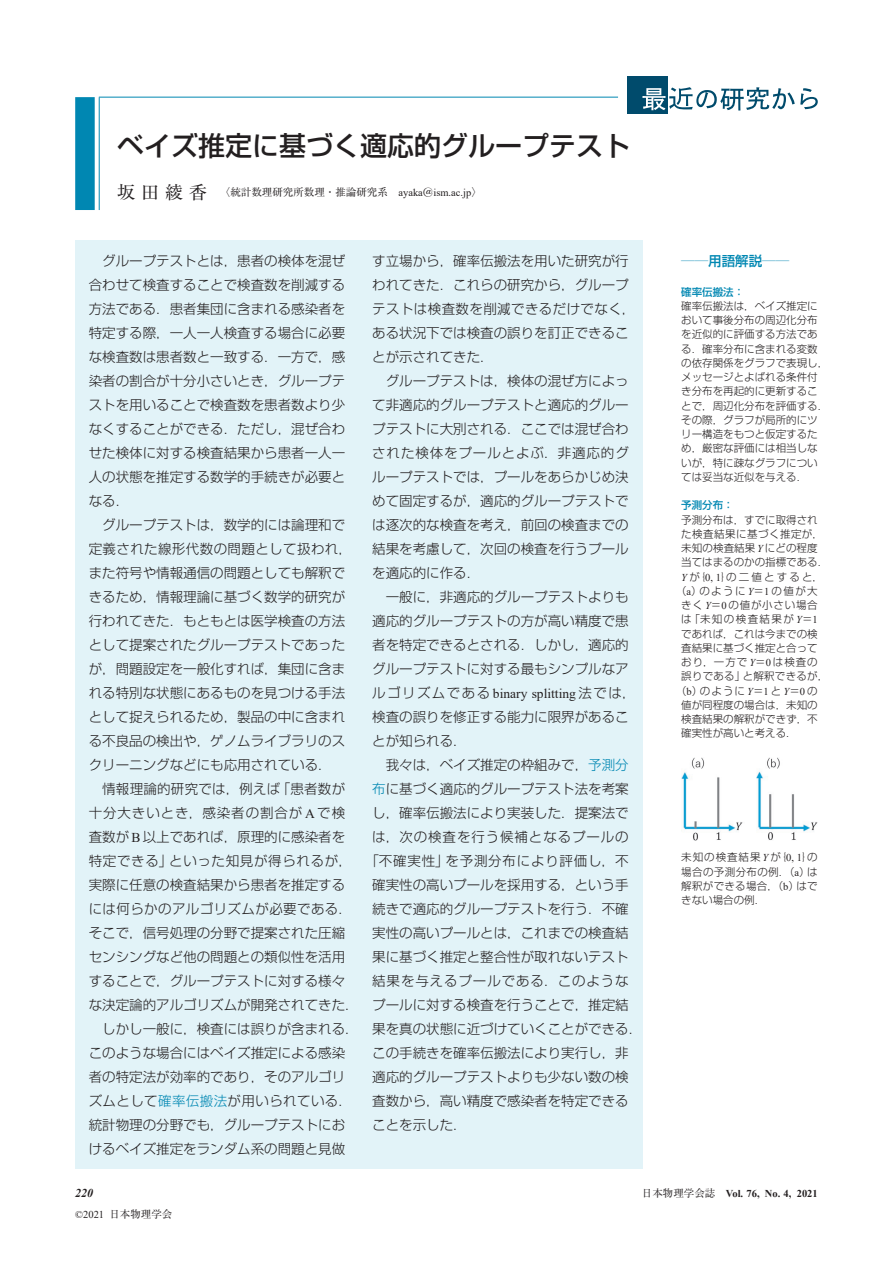
<style>
.page{position:relative;width:893px;height:1263px;background:#fff}
.page>*{position:absolute;margin:0;border:0;box-sizing:border-box;transform-origin:0 0}
.t1{font:500 27px "Shin Go Pr 6";color:#231f20}
.t2{font:300 13.5px/24px "Shin Go Pr 6";color:#231f20;text-align:justify}
.t3{font:300 13.5px "Shin Go Pr 6";letter-spacing:.03em;color:#231f20}
.t4{font:300 13.5px "Shin Go Pr 6";letter-spacing:.065em;color:#231f20}
.t5{font:13.5px "Times New Roman";color:#231f20}
.t6{font:300 13.5px "Shin Go Pr 6";letter-spacing:.05em;color:#231f20}
.t7{font:300 13.5px "Shin Go Pr 6";letter-spacing:.055em;color:#231f20}
.t8{font:300 13.5px "Shin Go Pr 6";letter-spacing:.02em;color:#231f20}
.t9{font:300 13.5px "Shin Go Pr 6";letter-spacing:.07em;color:#231f20}
.t10{font:300 13.5px "Koz Min Pro";color:#0087b2}
.t11{font:italic 700 12px "Times New Roman";color:#231f20}
.t12{font:300 10.5px/14.2px "Shin Go Pr 6";color:#231f20}
.t13{font:10.5px "Ryumin Pr 6";color:#231f20}
.t14{font:300 10.5px "Shin Go Pr 6";letter-spacing:.135em;color:#231f20}
.t15{font:700 10.5px "Times New Roman";color:#231f20}
.t16{font:300 10.5px "Shin Go Pr 6";letter-spacing:.2em;color:#231f20}
.t17{font:300 10.5px "Shin Go Pr 6";letter-spacing:.025em;color:#231f20}
.t18{font:300 10.5px "Shin Go Pr 6";letter-spacing:.045em;color:#231f20}
.t19{font:300 10.5px "Shin Go Pr 6";letter-spacing:.07em;color:#231f20}
.t20{font:300 10.5px "Shin Go Pr 6";letter-spacing:.09em;color:#231f20}
.t21{font:500 10.5px "Shin Go Pr 6";color:#0087b2}
.s1{font-size:18px}
.s2{font-family:"Times New Roman"}
.s3{font-family:"Times New Roman";font-weight:400}
.s4{color:#0087b2}
.s5{font-family:"Shin Go Pr 6";font-weight:300}
.s6{font-family:"Shin Go Pr 6";font-weight:500}
.s7{font-family:"Times New Roman";font-weight:400;font-style:italic}
.s8{font-family:"Ryumin Pr 6";font-weight:400}
</style>
<div class="page">
<hr style="left:99px;top:97px;width:519px;height:1px;background:#0087b2">
<svg style="left:75px;top:97px;width:25px;height:113px;background:#2d9cbf"></svg>
<div style="left:628px;top:76px;width:40px;height:37px;background:#004b6c"></div>
<svg style="left:642px;top:87px;width:176px;height:24px"></svg>
<div style="left:75px;top:241px;width:567px;height:928px;background:#e2f3f8"></div>
<img style="left:681px;top:757px;width:136px;height:83px">
<h1 class="t1" style="left:117px;top:123px;width:514px">ベイズ推定に基づく適応的グループテスト</h1>
<p class="t13" style="left:117px;top:184px;width:366px"><span class="s1">坂田綾香　</span>〈統計数理研究所数理・推論研究系　<span class="s2">ayaka</span>＠<span class="s2">ism.ac.jp</span>〉</p>
<p class="t2" style="left:89px;top:248px;width:258px;text-indent:14px">グループテストとは，患者の検体を混ぜ合わせて検査することで検査数を削減する方法である．患者集団に含まれる感染者を特定する際，一人一人検査する場合に必要な検査数は患者数と一致する．一方で，感染者の割合が十分小さいとき，グループテストを用いることで検査数を患者数より少なくすることができる．ただし，混ぜ合わせた検体に対する検査結果から患者一人一人の状態を推定する数学的手続きが必要となる．</p>
<p class="t2" style="left:89px;top:512px;width:265px;text-align:left;text-indent:14px">グループテストは，数学的には論理和で定義された線形代数の問題として扱われ，また符号や情報通信の問題としても解釈できるため，情報理論に基づく数学的研究が行われてきた．もともとは医学検査の方法として提案されたグループテストであったが，問題設定を一般化すれば，集団に含まれる特別な状態にあるものを見つける手法として捉えられるため，製品の中に含まれる不良品の検出や，ゲノムライブラリのスクリーニングなどにも応用されている．</p>
<p class="t8" style="left:102px;top:778px;width:245px">情報理論的研究では，例えば「患者数が</p>
<p class="t9" style="left:89px;top:802px;width:258px">十分大きいとき，感染者の割合が <span class="s3">A</span> で検</p>
<p class="t2" style="left:89px;top:824px;width:258px">査数が <span class="s3">B</span> 以上であれば，原理的に感染者を</p>
<p class="t6" style="left:89px;top:850px;width:265px">特定できる」といった知見が得られるが，</p>
<p class="t2" style="left:89px;top:872px;width:258px">実際に任意の検査結果から患者を推定する</p>
<p class="t3" style="left:89px;top:898px;width:265px">には何らかのアルゴリズムが必要である．</p>
<p class="t2" style="left:89px;top:920px;width:258px">そこで，信号処理の分野で提案された圧縮</p>
<p class="t2" style="left:89px;top:944px;width:258px">センシングなど他の問題との類似性を活用</p>
<p class="t2" style="left:89px;top:968px;width:258px">することで，グループテストに対する様々</p>
<p class="t2" style="left:89px;top:992px;width:272px">な決定論的アルゴリズムが開発されてきた．</p>
<p class="t2" style="left:102px;top:1016px;width:258px">しかし一般に，検査には誤りが含まれる．</p>
<p class="t2" style="left:89px;top:1040px;width:258px">このような場合にはベイズ推定による感染</p>
<p class="t2" style="left:89px;top:1064px;width:258px">者の特定法が効率的であり，そのアルゴリ</p>
<p class="t3" style="left:89px;top:1090px;width:265px">ズムとして<span class="s4">確率伝搬法</span>が用いられている．</p>
<p class="t2" style="left:89px;top:1112px;width:258px">統計物理の分野でも，グループテストにお</p>
<p class="t2" style="left:89px;top:1136px;width:258px">けるベイズ推定をランダム系の問題と見做</p>
<p class="t2" style="left:372px;top:248px;width:265px;text-align:left">す立場から，確率伝搬法を用いた研究が行われてきた．これらの研究から，グループテストは検査数を削減できるだけでなく，ある状況下では検査の誤りを訂正できることが示されてきた．</p>
<p class="t2" style="left:372px;top:368px;width:258px;text-indent:14px">グループテストは，検体の混ぜ方によって非適応的グループテストと適応的グループテストに大別される．ここでは混ぜ合わされた検体をプールとよぶ．非適応的グループテストでは，プールをあらかじめ決めて固定するが，適応的グループテストでは逐次的な検査を考え，前回の検査までの結果を考慮して，次回の検査を行うプールを適応的に作る．</p>
<p class="t2" style="left:372px;top:584px;width:258px;text-indent:14px">一般に，非適応的グループテストよりも適応的グループテストの方が高い精度で患者を特定できるとされる．しかし，適応的グループテストに対する最もシンプルなア</p>
<p class="t5" style="left:372px;top:684px;width:265px"><span class="s5">ルゴリズムである</span> binary splitting <span class="s5">法では，</span></p>
<p class="t2" style="left:372px;top:704px;width:258px">検査の誤りを修正する能力に限界があることが知られる．</p>
<p class="t2" style="left:386px;top:752px;width:244px">我々は，ベイズ推定の枠組みで，<span class="s4">予測分</span></p>
<p class="t2" style="left:372px;top:776px;width:258px"><span class="s4">布</span>に基づく適応的グループテスト法を考案</p>
<p class="t2" style="left:372px;top:800px;width:258px">し，確率伝搬法により実装した．提案法で</p>
<p class="t4" style="left:372px;top:826px;width:258px">は，次の検査を行う候補となるプールの</p>
<p class="t7" style="left:365px;top:850px;width:265px">「不確実性」を予測分布により評価し，不</p>
<p class="t2" style="left:372px;top:872px;width:258px">確実性の高いプールを採用する，という手</p>
<p class="t2" style="left:372px;top:896px;width:258px">続きで適応的グループテストを行う．不確</p>
<p class="t2" style="left:372px;top:920px;width:258px">実性の高いプールとは，これまでの検査結</p>
<p class="t2" style="left:372px;top:944px;width:258px">果に基づく推定と整合性が取れないテスト</p>
<p class="t4" style="left:372px;top:970px;width:258px">結果を与えるプールである．このような</p>
<p class="t2" style="left:372px;top:992px;width:258px">プールに対する検査を行うことで，推定結</p>
<p class="t2" style="left:372px;top:1016px;width:271px">果を真の状態に近づけていくことができる．</p>
<p class="t2" style="left:372px;top:1040px;width:258px">この手続きを確率伝搬法により実行し，非</p>
<p class="t2" style="left:372px;top:1064px;width:258px">適応的グループテストよりも少ない数の検</p>
<p class="t2" style="left:372px;top:1088px;width:258px">査数から，高い精度で感染者を特定できる</p>
<p class="t2" style="left:372px;top:1112px;width:96px">ことを示した．</p>
<p class="t10" style="left:681px;top:252px;width:109px">――<span class="s6">用語解説</span>――</p>
<p class="t21" style="left:681px;top:283px;width:64px">確率伝搬法：</p>
<p class="t12" style="left:681px;top:298px;width:149px">確率伝搬法は，ベイズ推定において事後分布の周辺化分布を近似的に評価する方法である．確率分布に含まれる変数の依存関係をグラフで表現し，メッセージとよばれる条件付き分布を再起的に更新することで，周辺化分布を評価する．その際，グラフが局所的にツリー構造をもつと仮定するため，厳密な評価には相当しないが，特に疎なグラフについては妥当な近似を与える．</p>
<p class="t21" style="left:681px;top:497px;width:54px">予測分布：</p>
<p class="t12" style="left:681px;top:511px;width:138px">予測分布は，すでに取得され</p>
<p class="t18" style="left:681px;top:525px;width:143px">た検査結果に基づく推定が，</p>
<p class="t12" style="left:681px;top:540px;width:138px">未知の検査結果 <span class="s7">Y</span> にどの程度</p>
<p class="t12" style="left:681px;top:554px;width:149px">当てはまるのかの指標である．</p>
<p class="t16" style="left:681px;top:568px;width:143px"><span class="s7">Y</span>が｛<span class="s3">0, 1</span>｝の二値とすると，</p>
<p class="t14" style="left:676px;top:582px;width:143px">（<span class="s3">a</span>）のように<span class="s7">Y</span>＝<span class="s3">1</span>の値が大</p>
<p class="t19" style="left:681px;top:596px;width:138px">きく <span class="s7">Y</span>＝<span class="s3">0</span> の値が小さい場合</p>
<p class="t14" style="left:681px;top:611px;width:138px">は「未知の検査結果が<span class="s7">Y</span>＝<span class="s3">1</span></p>
<p class="t12" style="left:681px;top:625px;width:138px">であれば，これは今までの検</p>
<p class="t12" style="left:681px;top:640px;width:138px">査結果に基づく推定と合って</p>
<p class="t20" style="left:681px;top:653px;width:138px">おり，一方で<span class="s7">Y</span>＝<span class="s3">0</span>は検査の</p>
<p class="t17" style="left:681px;top:668px;width:148px">誤りである」と解釈できるが，</p>
<p class="t12" style="left:676px;top:682px;width:143px">（<span class="s3">b</span>）のように <span class="s7">Y</span>＝<span class="s3">1</span> と <span class="s7">Y</span>＝<span class="s3">0</span> の</p>
<p class="t12" style="left:681px;top:697px;width:138px">値が同程度の場合は，未知の</p>
<p class="t12" style="left:681px;top:711px;width:138px">検査結果の解釈ができず，不</p>
<p class="t12" style="left:681px;top:725px;width:117px">確実性が高いと考える．</p>
<p class="t12" style="left:681px;top:849px;width:138px;text-align:justify">未知の検査結果<span class="s7">Y</span>が｛<span class="s3">0, 1</span>｝の場合の予測分布の例．（<span class="s3">a</span>）は解釈ができる場合，（<span class="s3">b</span>）はできない場合の例．</p>
<p class="t11" style="left:75px;top:1185px;width:19px">220</p>
<p class="t15" style="left:642px;top:1185px;width:177px"><span class="s8">日本物理学会誌　</span>Vol. 76, No. 4, 2021</p>
<p class="t13" style="left:75px;top:1206px;width:99px"><span class="s2">©2021</span> 日本物理学会</p>
</div>
